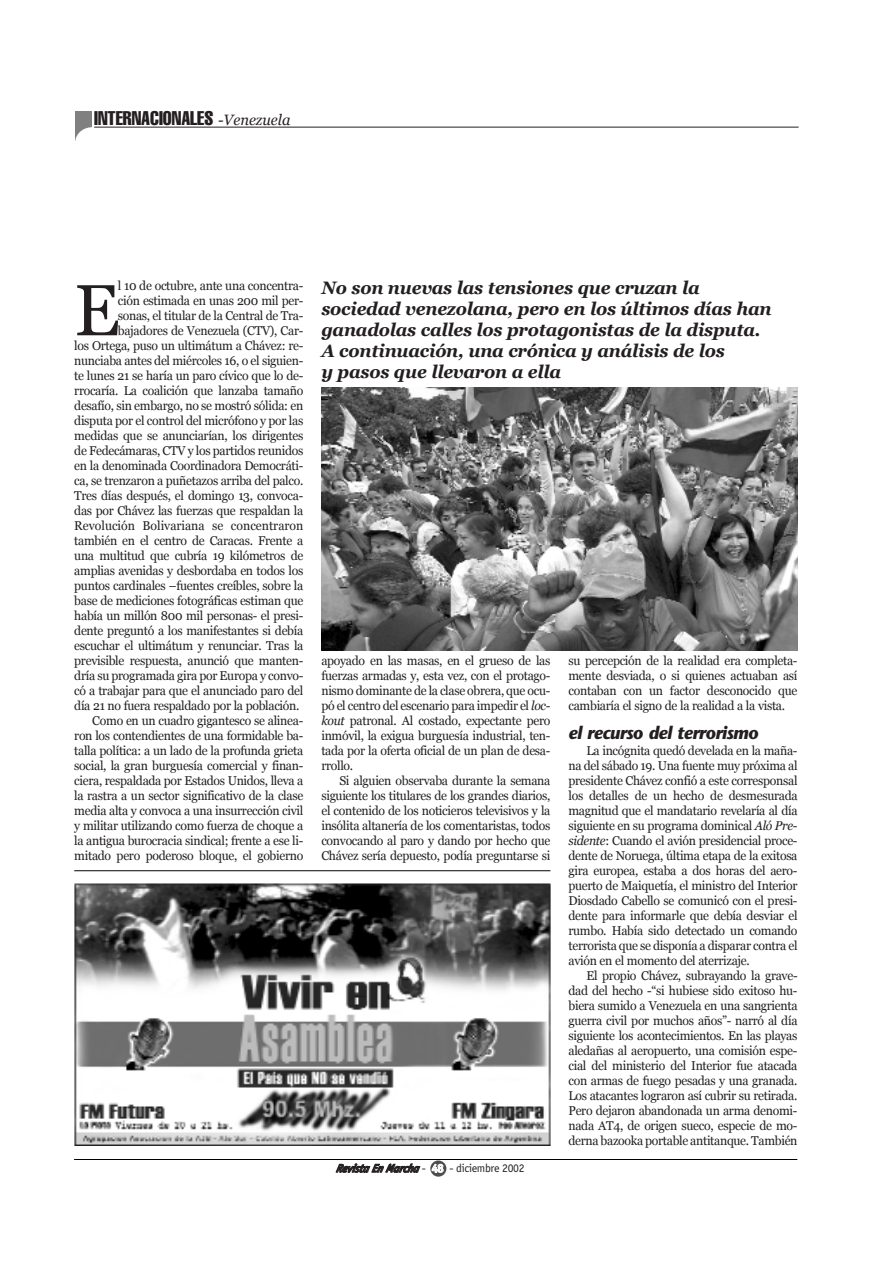
<style>
.page{position:relative;width:893px;height:1263px;background:#fff}
.page>*{position:absolute;margin:0;border:0;box-sizing:border-box;transform-origin:0 0}
.t1{font:72.15px "Georgia";color:#231f20;scale:.96 1}
.t2{font:extra-condensed 19.5px "Helvetica";color:#231f20}
.t3{font:italic 700 18px/21px "Georgia";letter-spacing:-.015em;color:#231f20}
.t4{font:italic 700 18px "Stone Sans";letter-spacing:-.025em;color:#231f20;scale:.96 1}
.t5{font:12.75px/15px "Georgia";letter-spacing:-.025em;color:#231f20;text-align:justify;scale:.96 1}
.t6{font:12.75px "Georgia";color:#231f20;scale:.96 1}
.t7{font:italic 700 12px "Officina Sans";letter-spacing:-.025em;color:#231f20}
.s1{font-family:"Georgia";font-style:italic;font-stretch:normal;font-size:15px}
.s2{font-style:italic}
.s3{font-weight:400;font-style:normal}
.s4{font-style:normal;color:#fff}
</style>
<div class="page">
<hr style="left:94px;top:127px;width:704px;height:1px;background:#231f20">
<img style="left:75px;top:111px;width:16px;height:30px">
<img style="left:74px;top:883px;width:476px;height:262px">
<hr style="left:74px;top:870px;width:476px;height:1px;background:#000">
<img style="left:321px;top:387px;width:476px;height:263px">
<div style="left:430px;top:1161px;width:16px;height:16px;background:#4d4d4d;border-radius:50%"></div>
<hr style="left:74px;top:1159px;width:723px;height:1px;background:#000">
<h2 class="t2" style="left:94px;top:111px;width:198px">INTERNACIONALES <span class="s1">-Venezuela</span></h2>
<h1 class="t1" style="left:74px;top:269px;width:49px">E</h1>
<p class="t5" style="left:118px;top:278px;width:195px">l 10 de octubre, ante una concentra-</p>
<p class="t5" style="left:118px;top:293px;width:195px">ción estimada en unas 200 mil per-</p>
<p class="t5" style="left:118px;top:308px;width:195px">sonas, el titular de la Central de Tra-</p>
<p class="t5" style="left:118px;top:323px;width:195px">bajadores de Venezuela (CTV), Car-</p>
<p class="t5" style="left:74px;top:338px;width:240px">los Ortega, puso un ultimátum a Chávez: re-</p>
<p class="t5" style="left:74px;top:353px;width:240px">nunciaba antes del miércoles 16, o el siguien-</p>
<p class="t5" style="left:74px;top:368px;width:240px">te lunes 21 se haría un paro cívico que lo de-</p>
<p class="t5" style="left:74px;top:383px;width:240px">rrocaría. La coalición que lanzaba tamaño</p>
<p class="t5" style="left:74px;top:398px;width:240px">desafío, sin embargo, no se mostró sólida: en</p>
<p class="t5" style="left:74px;top:413px;width:240px">disputa por el control del micrófono y por las</p>
<p class="t5" style="left:74px;top:428px;width:240px">medidas que se anunciarían, los dirigentes</p>
<p class="t5" style="left:74px;top:443px;width:240px">de Fedecámaras, CTV y los partidos reunidos</p>
<p class="t5" style="left:74px;top:458px;width:240px">en la denominada Coordinadora Democráti-</p>
<p class="t5" style="left:74px;top:473px;width:240px">ca, se trenzaron a puñetazos arriba del palco.</p>
<p class="t5" style="left:74px;top:488px;width:240px">Tres días después, el domingo 13, convoca-</p>
<p class="t5" style="left:74px;top:503px;width:240px">das por Chávez las fuerzas que respaldan la</p>
<p class="t6" style="left:74px;top:519px;width:240px">Revolución Bolivariana se concentraron</p>
<p class="t5" style="left:74px;top:533px;width:240px">también en el centro de Caracas. Frente a</p>
<p class="t5" style="left:74px;top:548px;width:240px">una multitud que cubría 19 kilómetros de</p>
<p class="t5" style="left:74px;top:563px;width:240px">amplias avenidas y desbordaba en todos los</p>
<p class="t5" style="left:74px;top:578px;width:240px">puntos cardinales –fuentes creíbles, sobre la</p>
<p class="t5" style="left:74px;top:593px;width:240px">base de mediciones fotográficas estiman que</p>
<p class="t5" style="left:74px;top:608px;width:240px">había un millón 800 mil personas- el presi-</p>
<p class="t5" style="left:74px;top:623px;width:240px">dente preguntó a los manifestantes si debía</p>
<p class="t5" style="left:74px;top:638px;width:240px">escuchar el ultimátum y renunciar. Tras la</p>
<p class="t5" style="left:74px;top:653px;width:240px">previsible respuesta, anunció que manten-</p>
<p class="t5" style="left:74px;top:668px;width:240px">dría su programada gira por Europa y convo-</p>
<p class="t5" style="left:74px;top:683px;width:240px">có a trabajar para que el anunciado paro del</p>
<p class="t5" style="left:74px;top:698px;width:236px">día 21 no fuera respaldado por la población.</p>
<p class="t5" style="left:92px;top:713px;width:221px">Como en un cuadro gigantesco se alinea-</p>
<p class="t5" style="left:74px;top:728px;width:240px">ron los contendientes de una formidable ba-</p>
<p class="t5" style="left:74px;top:743px;width:240px">talla política: a un lado de la profunda grieta</p>
<p class="t5" style="left:74px;top:758px;width:240px">social, la gran burguesía comercial y finan-</p>
<p class="t5" style="left:74px;top:773px;width:240px">ciera, respaldada por Estados Unidos, lleva a</p>
<p class="t5" style="left:74px;top:788px;width:240px">la rastra a un sector significativo de la clase</p>
<p class="t5" style="left:74px;top:803px;width:240px">media alta y convoca a una insurrección civil</p>
<p class="t5" style="left:74px;top:818px;width:240px">y militar utilizando como fuerza de choque a</p>
<p class="t5" style="left:74px;top:833px;width:240px">la antigua burocracia sindical; frente a ese li-</p>
<p class="t5" style="left:74px;top:848px;width:240px">mitado pero poderoso bloque, el gobierno</p>
<h3 class="t3" style="left:321px;top:278px;width:452px">No son nuevas las tensiones que cruzan la sociedad venezolana, pero en los últimos días han ganadolas calles los protagonistas de la disputa.<br>A continuación, una crónica y análisis de los<br>y pasos que llevaron a ella</h3>
<p class="t5" style="left:321px;top:653px;width:240px">apoyado en las masas, en el grueso de las fuerzas armadas y, esta vez, con el protago&shy;nismo dominante de la clase obrera, que ocu&shy;pó el centro del escenario para impedir el <span class="s2">loc&shy;kout</span> patronal. Al costado, expectante pero inmóvil, la exigua burguesía industrial, ten&shy;tada por la oferta oficial de un plan de desa&shy;rrollo.</p>
<p class="t5" style="left:321px;top:773px;width:240px;text-indent:18px">Si alguien observaba durante la semana siguiente los titulares de los grandes diarios, el contenido de los noticieros televisivos y la insólita altanería de los comentaristas, todos convocando al paro y dando por hecho que Chávez sería depuesto, podía preguntarse si</p>
<p class="t7" style="left:336px;top:1164px;width:190px">Revista En Marcha<span class="s3">-</span> <span class="s4">48</span> <span class="s3">- diciembre 2002</span></p>
<p class="t5" style="left:568px;top:653px;width:240px">su percepción de la realidad era completa&shy;mente desviada, o si quienes actuaban así contaban con un factor desconocido que cambiaría el signo de la realidad a la vista.</p>
<h3 class="t4" style="left:568px;top:726px;width:199px">el recurso del terrorismo</h3>
<p class="t5" style="left:568px;top:743px;width:240px;text-indent:18px">La incógnita quedó develada en la maña&shy;na del sábado 19. Una fuente muy próxima al presidente Chávez confió a este corresponsal los detalles de un hecho de desmesurada magnitud que el mandatario revelaría al día siguiente en su programa dominical <span class="s2">Aló Pre&shy;sidente</span>: Cuando el avión presidencial proce&shy;dente de Noruega, última etapa de la exitosa gira europea, estaba a dos horas del aero&shy;puerto de Maiquetía, el ministro del Interior Diosdado Cabello se comunicó con el presi&shy;dente para informarle que debía desviar el rumbo. Había sido detectado un comando terrorista que se disponía a disparar contra el avión en el momento del aterrizaje.</p>
<p class="t5" style="left:568px;top:968px;width:240px;text-indent:18px">El propio Chávez, subrayando la grave&shy;dad del hecho -“si hubiese sido exitoso hu&shy;biera sumido a Venezuela en una sangrienta guerra civil por muchos años”- narró al día siguiente los acontecimientos. En las playas aledañas al aeropuerto, una comisión espe&shy;cial del ministerio del Interior fue atacada con armas de fuego pesadas y una granada.<br>Los atacantes lograron así cubrir su retirada.<br>Pero dejaron abandonada un arma denomi&shy;nada AT4, de origen sueco, especie de mo&shy;derna bazooka portable antitanque. También</p>
</div>
